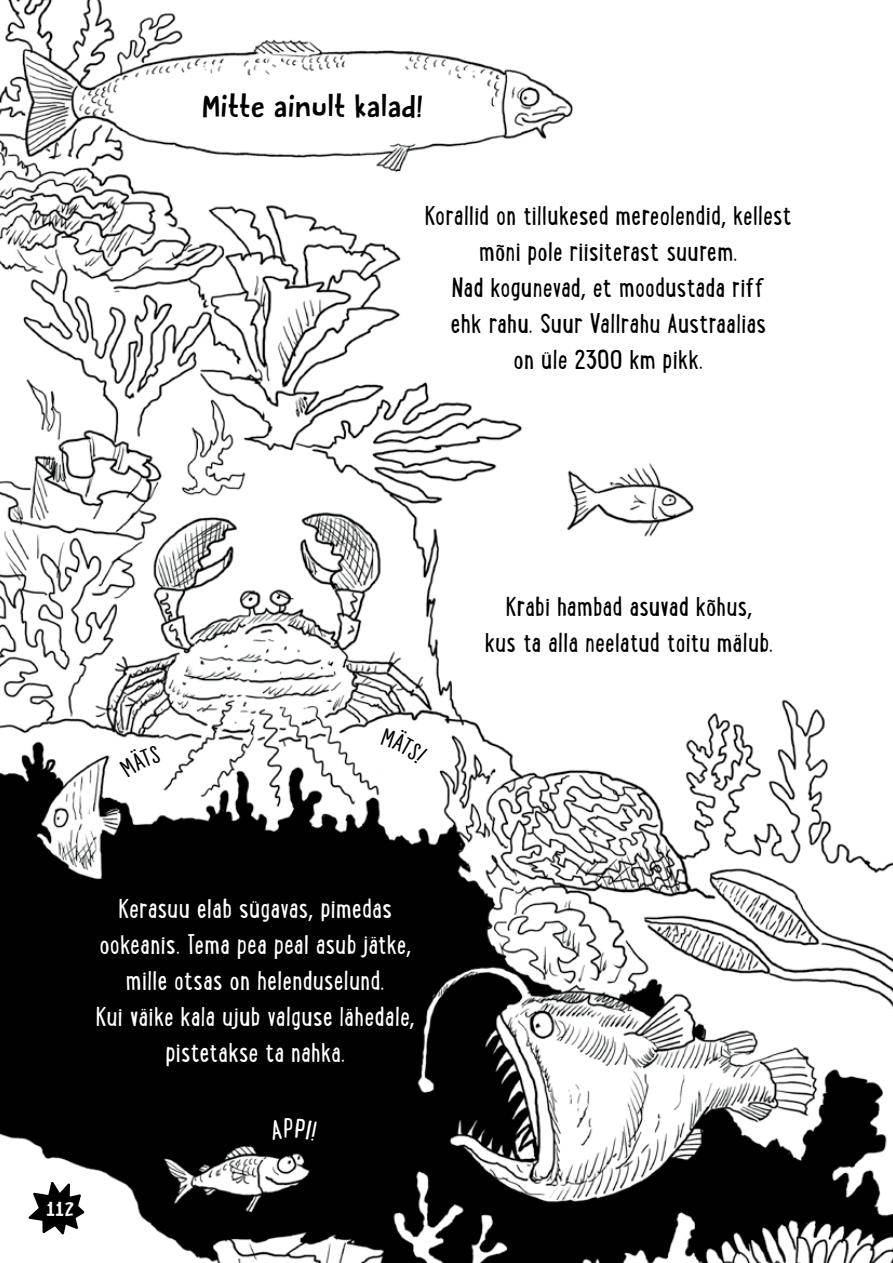
<style>
.page{position:relative;width:893px;height:1263px;background:#fff}
.page>*{position:absolute;margin:0;border:0;box-sizing:border-box;transform-origin:0 0}
.t1{font:29.25px/36px "Lunch Box";color:#000;text-align:center}
.t2{font:29.25px/36px "Lunch Box";color:#fff;text-align:center}
.t3{font:27px "Butterfly Ball";letter-spacing:.04em;color:#000}
.t4{font:18.22px "Butterfly Ball";color:#fff;scale:1.11 1}
.s1{font-family:"Myriad Pro";font-size:24.75px}
</style>
<div class="page">
<img style="left:0;top:0;width:893px;height:1263px">
<svg style="left:25px;top:1177px;width:62px;height:61px"></svg>
<svg style="left:119px;top:745px;width:42px;height:32px"></svg>
<svg style="left:270px;top:1118px;width:48px;height:23px"></svg>
<svg style="left:381px;top:728px;width:47px;height:35px"></svg>
<p class="t3" style="left:203px;top:86px;width:222px">Mitte ainult kalad!</p>
<p class="t1" style="left:425px;top:196px;width:369px">Korallid on tillukesed mereolendid<span class="s1">,</span> kellest mõni pole riisiterast suurem.<br>Nad kogunevad<span class="s1">,</span> et moodustada riff<br>ehk rahu. Suur Vallrahu Austraalias<br>on üle 2300 km pikk.</p>
<p class="t1" style="left:485px;top:587px;width:290px">Krabi hambad asuvad kõhus<span class="s1">,<br></span>kus ta alla neelatud toitu mälub.</p>
<p class="t2" style="left:96px;top:889px;width:320px">Kerasuu elab sügavas<span class="s1">,</span> pimedas ookeanis. Tema pea peal asub jätke<span class="s1">, </span>mille otsas on helenduselund.<br>Kui väike kala ujub valguse lähedale<span class="s1">, </span>pistetakse ta nahka.</p>
<p class="t4" style="left:46px;top:1195px;width:26px">112</p>
</div>
